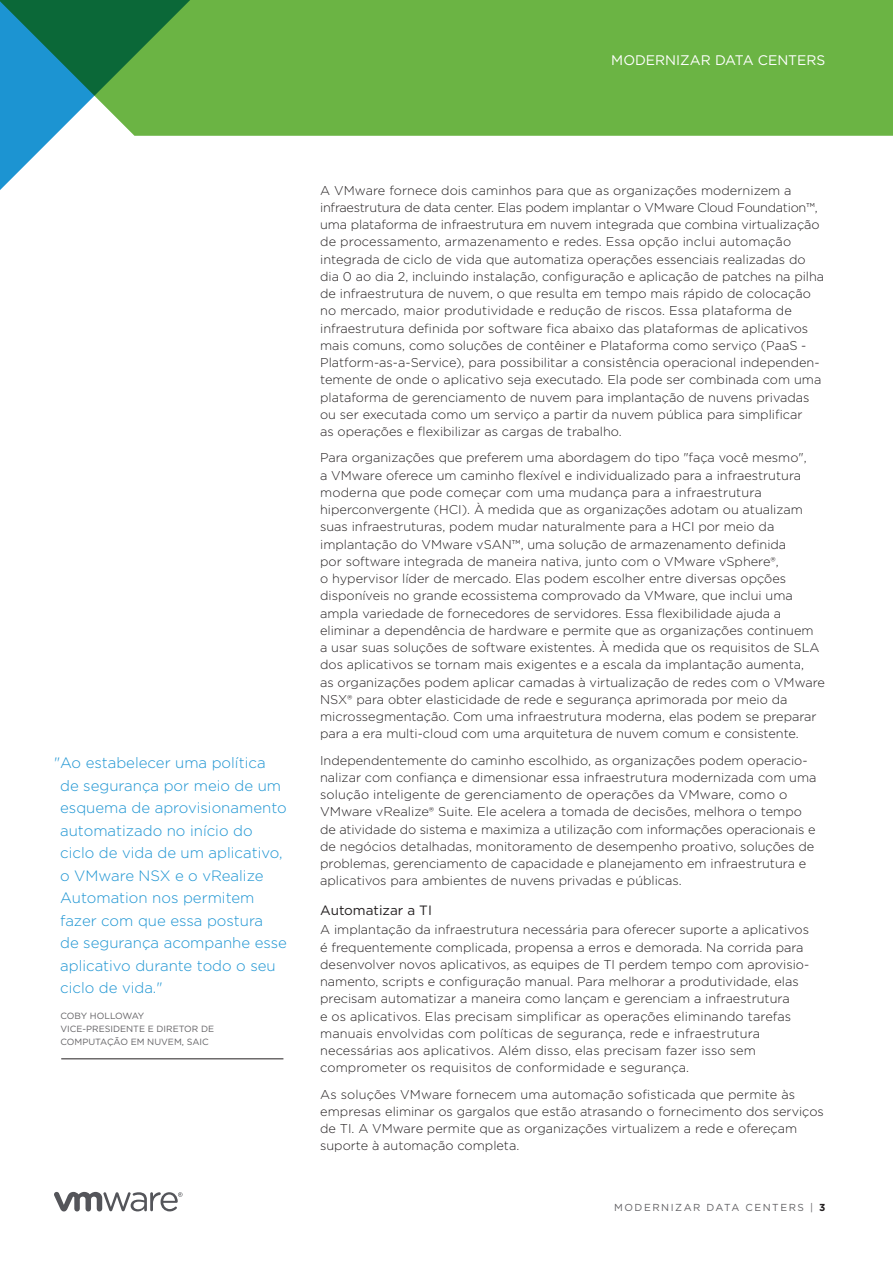
<style>
.page{position:relative;width:893px;height:1263px;background:#fff}
.page>*{position:absolute;margin:0;border:0;box-sizing:border-box;transform-origin:0 0}
._4d_SIDEBAR-QUOTE{font:300 15px/22.5px "Gotham";color:#1c94d2}
.FOLIO-WHITE_TITLE{font:13.8px "Gotham";color:#fff}
._5a_SUBHEAD-2-BLK{font:13.5px "Gotham";color:#231f20}
._3a_BODY_TEXT{font:300 12.75px/17.2px "Gotham";color:#231f20}
.FOLIO-BOTTOM-GRAY{font:10.2px "Gotham";letter-spacing:.15em;color:#636265}
._4d_SIDE-QUOTE-ATTRI{font:9px/12.8px "Gotham";color:#636265}
.s1{font-weight:700;color:#231f20}
</style>
<div class="page">
<svg style="left:54px;top:1192px;width:129px;height:19px"></svg>
<div style="left:203px;top:0;width:690px;height:136px;background:#6bb444"></div>
<svg style="left:0;top:0;width:203px;height:190px"></svg>
<hr style="left:61px;top:1058px;width:222px;height:1px;background:#231f20">
<p class="FOLIO-WHITE_TITLE" style="left:611px;top:51px;width:216px">MODERNIZAR DATA CENTERS</p>
<p class="_4d_SIDEBAR-QUOTE" style="left:60px;top:751px;width:228px;text-indent:-6px">"Ao estabelecer uma política de segurança por meio de um esquema de aprovisionamento automatizado no início do ciclo de vida de um aplicativo, o VMware NSX e o vRealize<br>Automation nos permitem fazer com que essa postura<br>de segurança acompanhe esse aplicativo durante todo o seu ciclo de vida."</p>
<p class="_4d_SIDE-QUOTE-ATTRI" style="left:60px;top:1009px;width:155px">COBY HOLLOWAY<br>VICE-PRESIDENTE E DIRETOR DE<br>COMPUTAÇÃO EM NUVEM, SAIC</p>
<p class="_3a_BODY_TEXT" style="left:320px;top:181px;width:506px">A VMware fornece dois caminhos para que as organizações modernizem a infraestrutura de data center. Elas podem implantar o VMware Cloud Foundation™, uma plataforma de infraestrutura em nuvem integrada que combina virtualização de processamento, armazenamento e redes. Essa opção inclui automação integrada de ciclo de vida que automatiza operações essenciais realizadas do dia 0 ao dia 2, incluindo instalação, configuração e aplicação de patches na pilha de infraestrutura de nuvem, o que resulta em tempo mais rápido de colocação no mercado, maior produtividade e redução de riscos. Essa plataforma de infraestrutura definida por software fica abaixo das plataformas de aplicativos mais comuns, como soluções de contêiner e Plataforma como serviço (PaaS - Platform-as-a-Service), para possibilitar a consistência operacional independen&shy;temente de onde o aplicativo seja executado. Ela pode ser combinada com uma plataforma de gerenciamento de nuvem para implantação de nuvens privadas ou ser executada como um serviço a partir da nuvem pública para simplificar<br>as operações e flexibilizar as cargas de trabalho.</p>
<p class="_3a_BODY_TEXT" style="left:320px;top:449px;width:506px">Para organizações que preferem uma abordagem do tipo "faça você mesmo",<br>a VMware oferece um caminho flexível e individualizado para a infraestrutura moderna que pode começar com uma mudança para a infraestrutura hiperconvergente (HCI). À medida que as organizações adotam ou atualizam suas infraestruturas, podem mudar naturalmente para a HCI por meio da implantação do VMware vSAN™, uma solução de armazenamento definida<br>por software integrada de maneira nativa, junto com o VMware vSphere®,<br>o hypervisor líder de mercado. Elas podem escolher entre diversas opções disponíveis no grande ecossistema comprovado da VMware, que inclui uma ampla variedade de fornecedores de servidores. Essa flexibilidade ajuda a eliminar a dependência de hardware e permite que as organizações continuem<br>a usar suas soluções de software existentes. À medida que os requisitos de SLA dos aplicativos se tornam mais exigentes e a escala da implantação aumenta,<br>as organizações podem aplicar camadas à virtualização de redes com o VMware NSX® para obter elasticidade de rede e segurança aprimorada por meio da microssegmentação. Com uma infraestrutura moderna, elas podem se preparar para a era multi-cloud com uma arquitetura de nuvem comum e consistente.</p>
<p class="_3a_BODY_TEXT" style="left:320px;top:751px;width:498px">Independentemente do caminho escolhido, as organizações podem operacio&shy;nalizar com confiança e dimensionar essa infraestrutura modernizada com uma solução inteligente de gerenciamento de operações da VMware, como o VMware vRealize® Suite. Ele acelera a tomada de decisões, melhora o tempo de atividade do sistema e maximiza a utilização com informações operacionais e de negócios detalhadas, monitoramento de desempenho proativo, soluções de problemas, gerenciamento de capacidade e planejamento em infraestrutura e aplicativos para ambientes de nuvens privadas e públicas.</p>
<p class="_5a_SUBHEAD-2-BLK" style="left:320px;top:901px;width:113px">Automatizar a TI</p>
<p class="_3a_BODY_TEXT" style="left:320px;top:921px;width:491px">A implantação da infraestrutura necessária para oferecer suporte a aplicativos é frequentemente complicada, propensa a erros e demorada. Na corrida para desenvolver novos aplicativos, as equipes de TI perdem tempo com aprovisio&shy;namento, scripts e configuração manual. Para melhorar a produtividade, elas precisam automatizar a maneira como lançam e gerenciam a infraestrutura<br>e os aplicativos. Elas precisam simplificar as operações eliminando tarefas manuais envolvidas com políticas de segurança, rede e infraestrutura necessárias aos aplicativos. Além disso, elas precisam fazer isso sem comprometer os requisitos de conformidade e segurança.</p>
<p class="_3a_BODY_TEXT" style="left:320px;top:1085px;width:505px">As soluções VMware fornecem uma automação sofisticada que permite às empresas eliminar os gargalos que estão atrasando o fornecimento dos serviços de TI. A VMware permite que as organizações virtualizem a rede e ofereçam suporte à automação completa.</p>
<p class="FOLIO-BOTTOM-GRAY" style="left:614px;top:1201px;width:213px">MODERNIZAR DATA CENTERS | <span class="s1">3</span></p>
</div>
